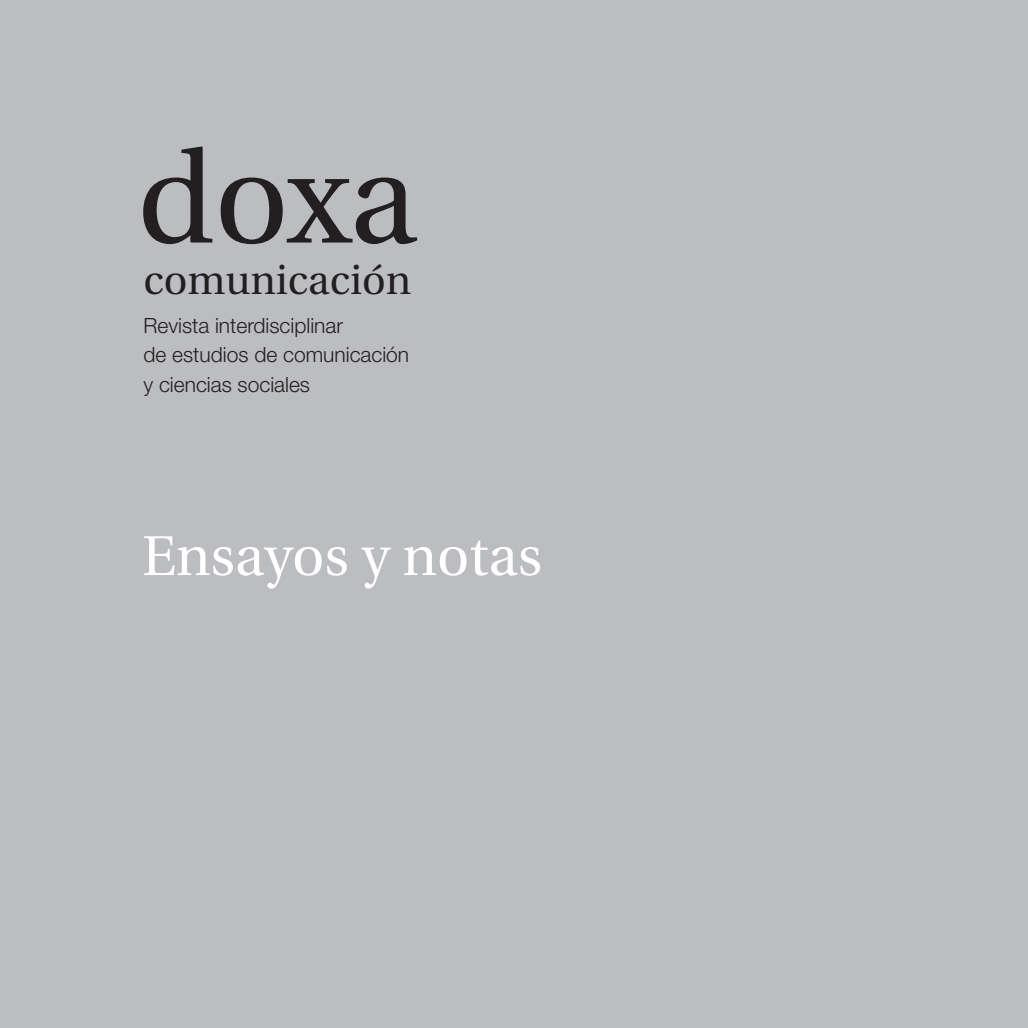
<style>
.page{position:relative;width:1028px;height:1028px;background:#bcbdc0}
.page>*{position:absolute;margin:0;border:0;box-sizing:border-box;transform-origin:0 0}
.t1{font:129.5px "Utopia";color:#231f20}
.t2{font:56px "Utopia";color:#fff}
.t3{font:41.12px "Utopia";color:#231f20}
.t4{font:300 21px/29.8px "Helvetica Neue";color:#231f20}
</style>
<div class="page">
<h1 class="t1" style="left:137px;top:146px;width:282px">doxa</h1>
<h3 class="t3" style="left:143px;top:263px;width:269px">comunicación</h3>
<p class="t4" style="left:143px;top:310px;width:267px">Revista interdisciplinar<br>de estudios de comunicación y ciencias sociales</p>
<h2 class="t2" style="left:142px;top:533px;width:401px">Ensayos y notas</h2>
</div>
